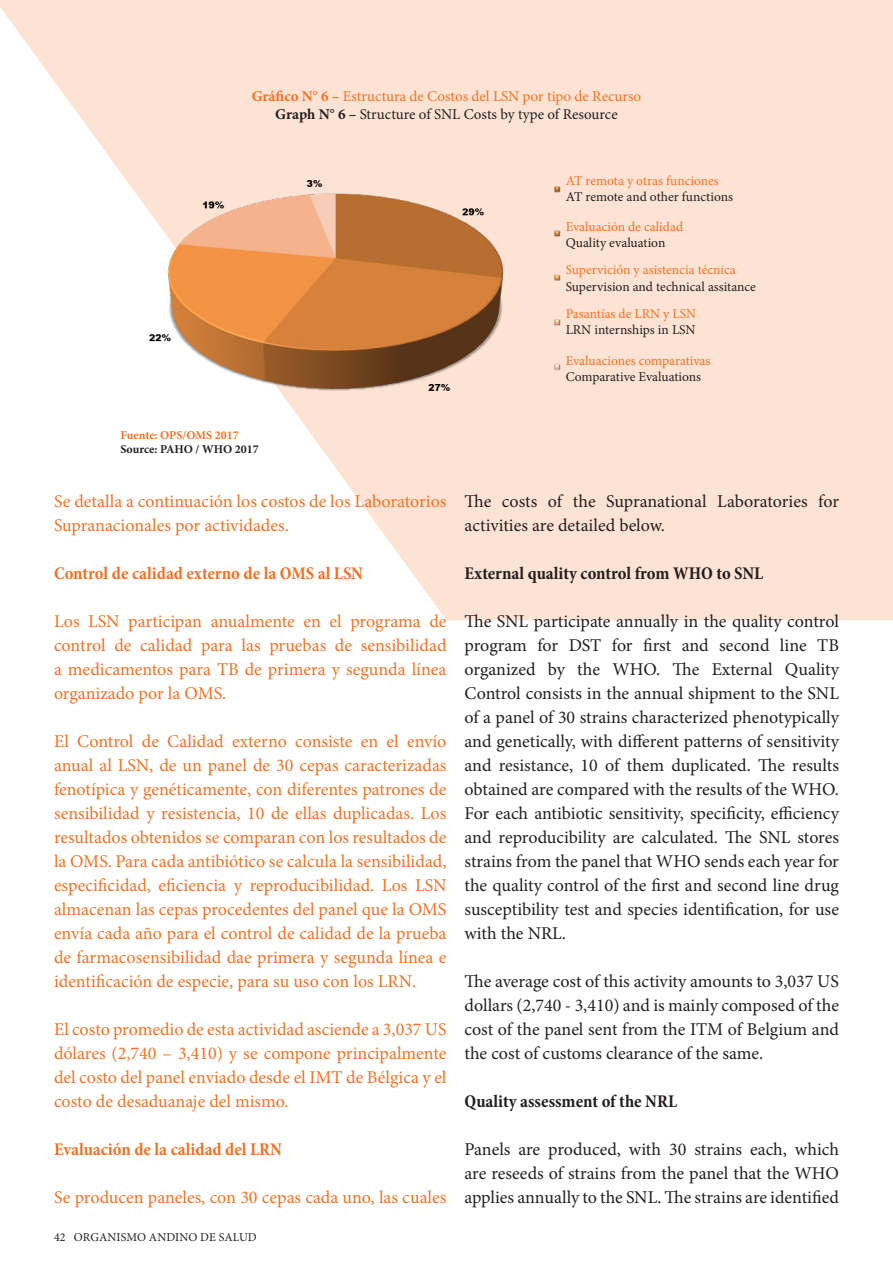
<style>
.page{position:relative;width:893px;height:1263px;background:#fff}
.page>*{position:absolute;margin:0;border:0;box-sizing:border-box;transform-origin:0 0}
.t1{font:18px/24px "Minion Pro";color:#231f20;text-align:justify}
.t2{font:18px/24px "Minion Pro";color:#f37121;text-align:justify}
.t3{font:700 condensed 18px "Minion Pro";color:#f37121}
.t4{font:700 condensed 18px "Minion Pro";color:#231f20}
.t5{font:15px "Minion Pro";color:#f37121}
.t6{font:15px "Minion Pro";color:#231f20}
.t7{font:13.5px "Minion Pro";color:#231f20}
.t8{font:13.5px "Minion Pro";color:#f37121}
.t9{font:12px "Minion Pro";letter-spacing:.01em;color:#231f20}
.t10{font:700 12px "Minion Pro";color:#231f20}
.t11{font:700 12px "Minion Pro";letter-spacing:-.005em;color:#f37121}
.s1{font-weight:700}
</style>
<div class="page">
<svg style="left:0;top:0;width:893px;height:620px;fill:#fce3d3"></svg>
<img style="left:120px;top:160px;width:450px;height:270px">
<p class="t5" style="left:252px;top:86px;width:391px"><span class="s1">Gráfico N° 6 –</span> Estructura de Costos del LSN por tipo de Recurso</p>
<p class="t6" style="left:275px;top:104px;width:344px"><span class="s1">Graph N° 6 –</span> Structure of SNL Costs by type of Resource</p>
<p class="t8" style="left:566px;top:172px;width:155px">AT remota y otras funciones</p>
<p class="t7" style="left:566px;top:188px;width:169px">AT remote and other functions</p>
<p class="t8" style="left:566px;top:217px;width:119px">Evaluación de calidad</p>
<p class="t7" style="left:566px;top:234px;width:101px">Quality evaluation</p>
<p class="t8" style="left:566px;top:261px;width:172px">Supervición y asistencia técnica</p>
<p class="t7" style="left:566px;top:277px;width:192px">Supervision and technical assitance</p>
<p class="t8" style="left:566px;top:305px;width:132px">Pasantías de LRN y LSN</p>
<p class="t7" style="left:566px;top:321px;width:131px">LRN internships in LSN</p>
<p class="t8" style="left:566px;top:351px;width:146px">Evaluaciones comparativas</p>
<p class="t7" style="left:566px;top:367px;width:137px">Comparative Evaluations</p>
<p class="t11" style="left:120px;top:426px;width:120px">Fuente: OPS/OMS 2017</p>
<p class="t10" style="left:120px;top:441px;width:140px">Source: PAHO / WHO 2017</p>
<p class="t2" style="left:54px;top:489px;width:394px">Se detalla a continuación los costos de los Laboratorios<br>Supranacionales por actividades.</p>
<p class="t3" style="left:54px;top:561px;width:310px">Control de calidad externo de la OMS al LSN</p>
<p class="t2" style="left:54px;top:609px;width:394px">Los LSN participan anualmente en el programa de control de calidad para las pruebas de sensibilidad a medicamentos para TB de primera y segunda línea organizado por la OMS.</p>
<p class="t2" style="left:54px;top:729px;width:394px">El Control de Calidad externo consiste en el envío anual al LSN, de un panel de 30 cepas caracterizadas fenotípica y genéticamente, con diferentes patrones de sensibilidad y resistencia, 10 de ellas duplicadas. Los resultados obtenidos se comparan con los resultados de la OMS. Para cada antibiótico se calcula la sensibilidad, especificidad, eficiencia y reproducibilidad. Los LSN almacenan las cepas procedentes del panel que la OMS envía cada año para el control de calidad de la prueba de farmacosensibilidad dae primera y segunda línea e identificación de especie, para su uso con los LRN.</p>
<p class="t2" style="left:54px;top:1017px;width:394px">El costo promedio de esta actividad asciende a 3,037 US dólares (2,740 – 3,410) y se compone principalmente del costo del panel enviado desde el IMT de Bélgica y el costo de desaduanaje del mismo.</p>
<p class="t3" style="left:54px;top:1137px;width:230px">Evaluación de la calidad del LRN</p>
<p class="t2" style="left:54px;top:1185px;width:394px">Se producen paneles, con 30 cepas cada uno, las cuales</p>
<p class="t9" style="left:54px;top:1229px;width:204px">42 ORGANISMO ANDINO DE SALUD</p>
<p class="t1" style="left:464px;top:489px;width:376px">The costs of the Supranational Laboratories for activities are detailed below.</p>
<p class="t4" style="left:464px;top:561px;width:300px">External quality control from WHO to SNL</p>
<p class="t1" style="left:464px;top:609px;width:376px">The SNL participate annually in the quality control program for DST for first and second line TB organized by the WHO. The External Quality Control consists in the annual shipment to the SNL of a panel of 30 strains characterized phenotypically and genetically, with different patterns of sensitivity and resistance, 10 of them duplicated. The results obtained are compared with the results of the WHO.<br>For each antibiotic sensitivity, specificity, efficiency and reproducibility are calculated. The SNL stores strains from the panel that WHO sends each year for the quality control of the first and second line drug susceptibility test and species identification, for use with the NRL.</p>
<p class="t1" style="left:464px;top:969px;width:376px">The average cost of this activity amounts to 3,037 US dollars (2,740 - 3,410) and is mainly composed of the cost of the panel sent from the ITM of Belgium and the cost of customs clearance of the same.</p>
<p class="t4" style="left:464px;top:1089px;width:214px">Quality assessment of the NRL</p>
<p class="t1" style="left:464px;top:1137px;width:376px">Panels are produced, with 30 strains each, which are reseeds of strains from the panel that the WHO applies annually to the SNL. The strains are identified</p>
</div>
